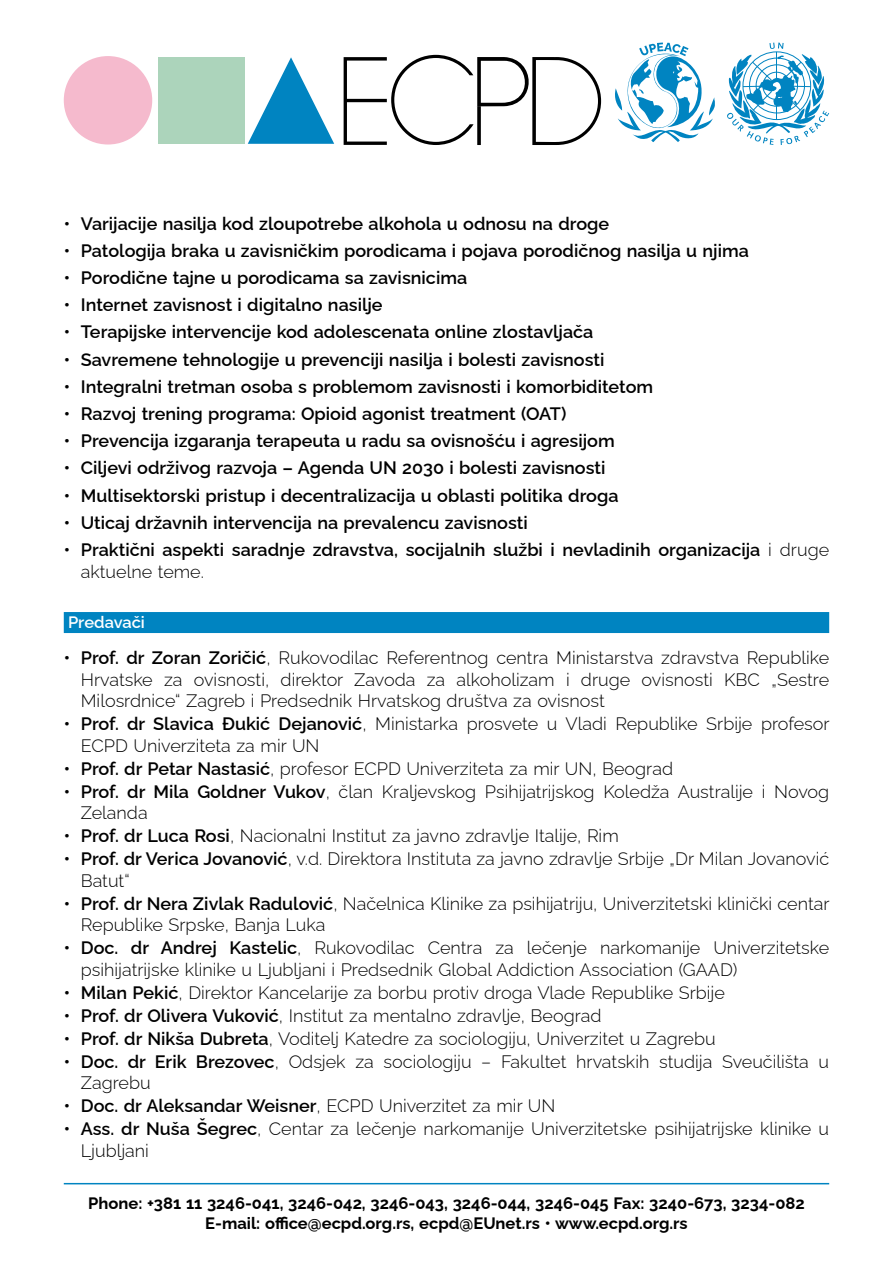
<style>
.page{position:relative;width:893px;height:1263px;background:#fff}
.page>*{position:absolute;margin:0;border:0;box-sizing:border-box;transform-origin:0 0}
.t1{font:300 18px/21.6px "Raleway";color:#000}
.t2{font:600 18px/21.6px "Raleway";color:#000}
.t3{font:700 16.5px/19.8px "Raleway";color:#000;text-align:center}
.t4{font:600 16.5px "Raleway";color:#fff}
.s1{font-weight:300}
.s2{font-weight:600}
</style>
<div class="page">
<svg style="left:344px;top:55px;width:257px;height:90px"></svg>
<div style="left:158px;top:57px;width:87px;height:87px;background:#acd4bb"></div>
<svg style="left:248px;top:57px;width:86px;height:87px"></svg>
<div style="left:64px;top:56px;width:88px;height:89px;background:#f5bacd;border-radius:50%"></div>
<svg style="left:727px;top:43px;width:102px;height:102px"></svg>
<svg style="left:615px;top:43px;width:100px;height:99px"></svg>
<hr style="left:64px;top:1183px;width:765px;height:1px;background:#0084c1">
<div style="left:64px;top:612px;width:765px;height:21px;background:#0084c1"></div>
<p class="t2" style="left:64px;top:210px;width:547px">• Varijacije nasilja kod zloupotrebe alkohola u odnosu na droge</p>
<p class="t2" style="left:64px;top:238px;width:687px">• Patologija braka u zavisničkim porodicama i pojava porodičnog nasilja u njima</p>
<p class="t2" style="left:64px;top:265px;width:405px">• Porodične tajne u porodicama sa zavisnicima</p>
<p class="t2" style="left:64px;top:292px;width:320px">• Internet zavisnost i digitalno nasilje</p>
<p class="t2" style="left:64px;top:319px;width:531px">• Terapijske intervencije kod adolescenata online zlostavljača</p>
<p class="t2" style="left:64px;top:346px;width:542px">• Savremene tehnologije u prevenciji nasilja i bolesti zavisnosti</p>
<p class="t2" style="left:64px;top:374px;width:591px">• Integralni tretman osoba s problemom zavisnosti i komorbiditetom</p>
<p class="t2" style="left:64px;top:401px;width:504px">• Razvoj trening programa: Opioid agonist treatment (OAT)</p>
<p class="t2" style="left:64px;top:428px;width:552px">• Prevencija izgaranja terapeuta u radu sa ovisnošću i agresijom</p>
<p class="t2" style="left:64px;top:455px;width:543px">• Ciljevi održivog razvoja – Agenda UN 2030 i bolesti zavisnosti</p>
<p class="t2" style="left:64px;top:482px;width:556px">• Multisektorski pristup i decentralizacija u oblasti politika droga</p>
<p class="t2" style="left:64px;top:510px;width:466px">• Uticaj državnih intervencija na prevalencu zavisnosti</p>
<p class="t2" style="left:81px;top:537px;width:750px;text-indent:-17px">• Praktični aspekti saradnje zdravstva, socijalnih službi i nevladinih organizacija <span class="s1">i druge aktuelne teme.</span></p>
<p class="t4" style="left:68px;top:609px;width:78px">Predavači</p>
<p class="t1" style="left:81px;top:645px;width:750px;text-align:justify;text-indent:-17px"><span class="s2">• Prof. dr Zoran Zoričić</span>, Rukovodilac Referentnog centra Ministarstva zdravstva Republike Hrvatske za ovisnosti, direktor Zavoda za alkoholizam i druge ovisnosti KBC „Sestre Milosrdnice“ Zagreb i Predsednik Hrvatskog društva za ovisnost</p>
<p class="t1" style="left:81px;top:711px;width:750px;text-indent:-17px"><span class="s2">• Prof. dr Slavica Đukić Dejanović</span>, Ministarka prosvete u Vladi Republike Srbije profesor<br>ECPD Univerziteta za mir UN</p>
<p class="t1" style="left:64px;top:755px;width:611px"><span class="s2">• Prof. dr Petar Nastasić</span>, profesor ECPD Univerziteta za mir UN, Beograd</p>
<p class="t1" style="left:81px;top:778px;width:750px;text-indent:-17px"><span class="s2">• Prof. dr Mila Goldner Vukov</span>, član Kraljevskog Psihijatrijskog Koledža Australije i Novog<br>Zelanda</p>
<p class="t1" style="left:64px;top:823px;width:557px"><span class="s2">• Prof. dr Luca Rosi</span>, Nacionalni Institut za javno zdravlje Italije, Rim</p>
<p class="t1" style="left:81px;top:846px;width:750px;text-indent:-17px"><span class="s2">• Prof. dr Verica Jovanović</span>, v.d. Direktora Instituta za javno zdravlje Srbije „Dr Milan Jovanović<br>Batut“</p>
<p class="t1" style="left:81px;top:890px;width:750px;text-indent:-17px"><span class="s2">• Prof. dr Nera Zivlak Radulović</span>, Načelnica Klinike za psihijatriju, Univerzitetski klinički centar<br>Republike Srpske, Banja Luka</p>
<p class="t1" style="left:81px;top:935px;width:750px;text-indent:-17px"><span class="s2">• Doc. dr Andrej Kastelic</span>, Rukovodilac Centra za lečenje narkomanije Univerzitetske psihijatrijske klinike u Ljubljani i Predsednik Global Addiction Association (GAAD)</p>
<p class="t1" style="left:64px;top:979px;width:663px"><span class="s2">• Milan Pekić</span>, Direktor Kancelarije za borbu protiv droga Vlade Republike Srbije</p>
<p class="t1" style="left:64px;top:1002px;width:539px"><span class="s2">• Prof. dr Olivera Vuković</span>, Institut za mentalno zdravlje, Beograd</p>
<p class="t1" style="left:64px;top:1025px;width:653px"><span class="s2">• Prof. dr Nikša Dubreta</span>, Voditelj Katedre za sociologiju, Univerzitet u Zagrebu</p>
<p class="t1" style="left:81px;top:1048px;width:750px;text-indent:-17px"><span class="s2">• Doc. dr Erik Brezovec</span>, Odsjek za sociologiju – Fakultet hrvatskih studija Sveučilišta u<br>Zagrebu</p>
<p class="t2" style="left:64px;top:1093px;width:493px">• Doc. dr Aleksandar Weisner<span class="s1">, ECPD Univerzitet za mir UN</span></p>
<p class="t1" style="left:81px;top:1116px;width:750px;text-indent:-17px"><span class="s2">• Ass. dr Nuša Šegrec</span>, Centar za lečenje narkomanije Univerzitetske psihijatrijske klinike u<br>Ljubljani</p>
<p class="t3" style="left:88px;top:1192px;width:718px">Phone: +381 11 3246-041, 3246-042, 3246-043, 3246-044, 3246-045 Fax: 3240-673, 3234-082<br>E-mail: office@ecpd.org.rs, ecpd@EUnet.rs • www.ecpd.org.rs</p>
</div>
